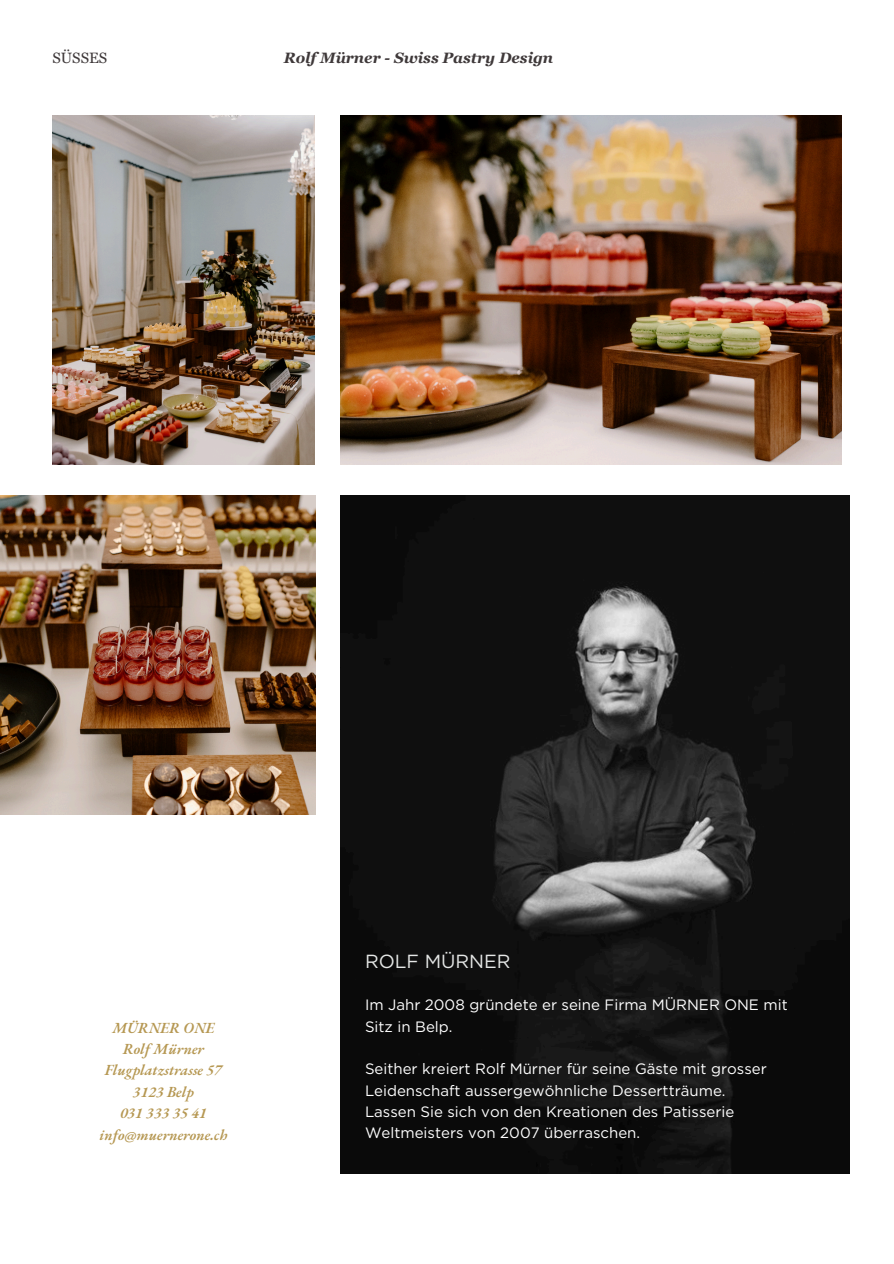
<style>
.page{position:relative;width:894px;height:1264px;background:#fff}
.page>*{position:absolute;margin:0;border:0;box-sizing:border-box;transform-origin:0 0}
.t1{font:18.9px "Gotham";color:#e5e7e6}
.t2{font:15px/21.3px "Gotham";color:#fff}
.t3{font:italic 600 15px/21.3px "EB Garamond";color:#b69853;text-align:center}
.t4{font:italic 700 15px "Georgia Pro";color:#3f393a}
.t5{font:15px "Georgia Pro";color:#3f393a}
</style>
<div class="page">
<img style="left:0;top:495px;width:315px;height:319px">
<img style="left:53px;top:116px;width:262px;height:348px">
<img style="left:340px;top:116px;width:501px;height:348px">
<img style="left:340px;top:495px;width:509px;height:678px">
<p class="t5" style="left:53px;top:50px;width:56px">SÜSSES</p>
<p class="t4" style="left:284px;top:50px;width:271px">Rolf Mürner - Swiss Pastry Design</p>
<p class="t3" style="left:99px;top:1016px;width:130px">MÜRNER ONE<br>Rolf Mürner<br>Flugplatzstrasse 57<br>3123 Belp<br>031 333 35 41 info@muernerone.ch</p>
<p class="t1" style="left:365px;top:950px;width:147px">ROLF MÜRNER</p>
<p class="t2" style="left:365px;top:994px;width:424px">Im Jahr 2008 gründete er seine Firma MÜRNER ONE mit<br>Sitz in Belp.</p>
<p class="t2" style="left:365px;top:1058px;width:403px">Seither kreiert Rolf Mü rner fü r seine Gäste mit grosser Leidenschaft aussergewöhnliche Dessertträume.<br>Lassen Sie sich von den Kreationen des Patisserie Weltmeisters von 2007 ü berraschen.</p>
</div>
